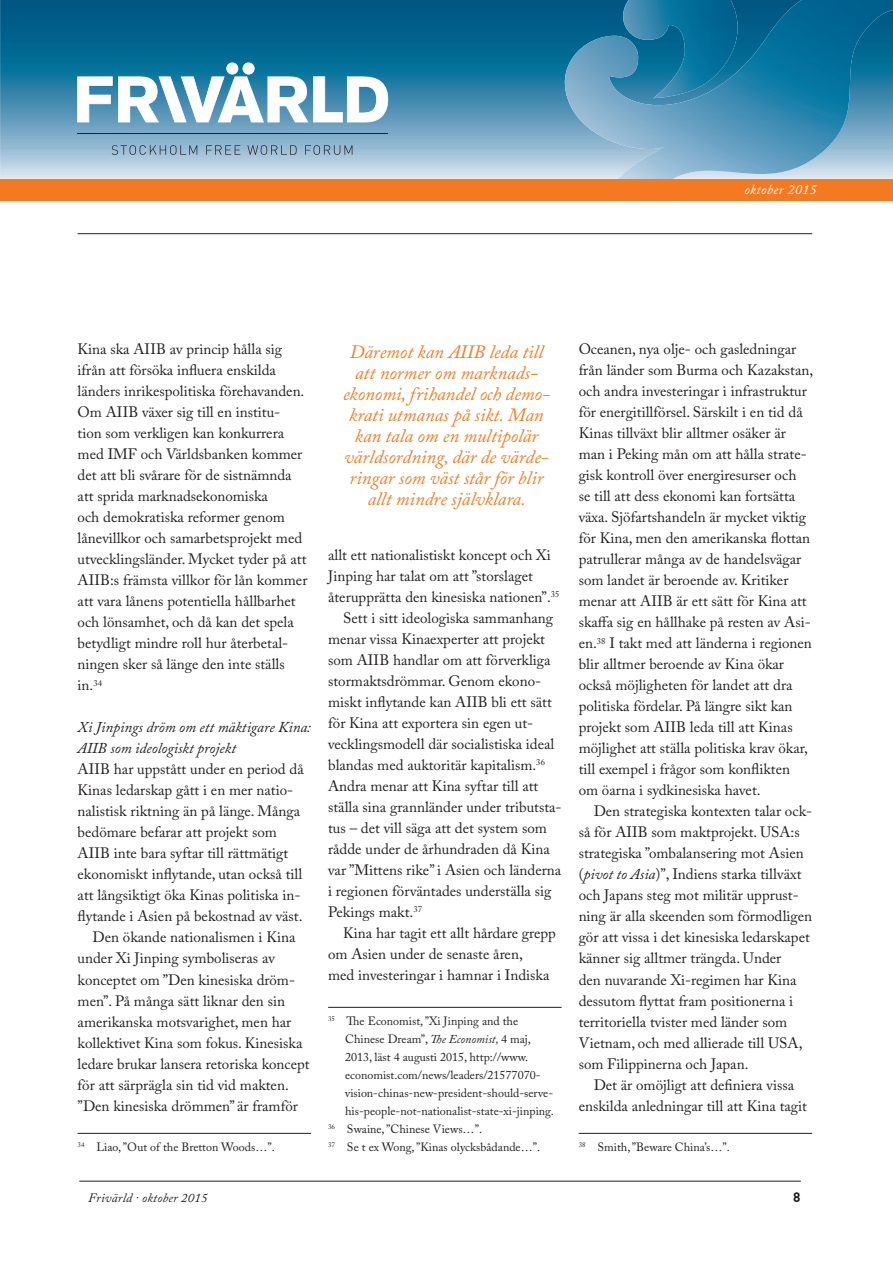
<style>
.page{position:relative;width:893px;height:1263px;background:#fff}
.page>*{position:absolute;margin:0;border:0;box-sizing:border-box;transform-origin:0 0}
.CITAT_orange{font:italic 18.75px/21px "Adobe Caslon Pro";color:#f47b21;text-align:center}
.bröd_indrag{font:15px/21px "Adobe Caslon Pro";color:#231f20}
.bröd{font:15px/21px "Adobe Caslon Pro";color:#231f20}
.bröd-2{font:italic 15px/21px "Adobe Caslon Pro";color:#231f20}
.t1{font:italic 13.5px "Adobe Caslon Pro";letter-spacing:.04em;color:#fff}
.t2{font:700 13.5px "DIN";color:#231f20}
.t3{font:italic 12.75px "Adobe Caslon Pro";letter-spacing:.02em;color:#231f20}
.Fotnot{font:12px/18px "Adobe Caslon Pro";color:#231f20}
.s1{font-style:italic}
</style>
<div class="page">
<hr style="left:78px;top:233px;width:734px;height:1px;background:#231f20">
<hr style="left:79px;top:1181px;width:722px;height:1px;background:#231f20">
<svg style="left:0;top:0;width:552px;height:179px;background:#458bad"></svg>
<img style="left:552px;top:0;width:341px;height:179px">
<img style="left:616px;top:0;width:132px;height:98px">
<div style="left:0;top:179px;width:893px;height:22px;background:#f47921"></div>
<svg style="left:77px;top:62px;width:311px;height:60px"></svg>
<svg style="left:112px;top:145px;width:85px;height:10px"></svg>
<svg style="left:206px;top:145px;width:34px;height:10px"></svg>
<svg style="left:247px;top:145px;width:50px;height:10px"></svg>
<svg style="left:305px;top:145px;width:47px;height:10px"></svg>
<hr style="left:77px;top:133px;width:311px;height:1px;background:#231f20">
<hr style="left:78px;top:1133px;width:233px;height:1px;background:#231f20">
<hr style="left:328px;top:1007px;width:234px;height:1px;background:#231f20">
<hr style="left:579px;top:1133px;width:233px;height:1px;background:#231f20">
<p class="t1" style="left:744px;top:181px;width:74px">oktober 2015</p>
<p class="bröd_indrag" style="left:78px;top:339px;width:231px">Kina ska AIIB av princip hålla sig ifrån att försöka influera enskilda länders inrikespolitiska förehavanden.<br>Om AIIB växer sig till en institu&shy;tion som verkligen kan konkurrera med IMF och Världsbanken kommer det att bli svårare för de sistnämnda att sprida marknadsekonomiska<br>och demokratiska reformer genom lånevillkor och samarbetsprojekt med utvecklingsländer. Mycket tyder på att AIIB:s främsta villkor för lån kommer att vara lånens potentiella hållbarhet och lönsamhet, och då kan det spela betydligt mindre roll hur återbetal&shy;ningen sker så länge den inte ställs in.<sup>34</sup></p>
<p class="bröd-2" style="left:78px;top:717px;width:235px">Xi Jinpings dröm om ett mäktigare Kina:<br>AIIB som ideologiskt projekt</p>
<p class="bröd" style="left:78px;top:759px;width:228px">AIIB har uppstått under en period då Kinas ledarskap gått i en mer natio&shy;nalistisk riktning än på länge. Många bedömare befarar att projekt som AIIB inte bara syftar till rättmätigt ekonomiskt inflytande, utan också till att långsiktigt öka Kinas politiska in&shy;flytande i Asien på bekostnad av väst.</p>
<p class="bröd_indrag" style="left:78px;top:927px;width:233px;text-indent:15px">Den ökande nationalismen i Kina under Xi Jinping symboliseras av konceptet om ”Den kinesiska dröm&shy;men”. På många sätt liknar den sin amerikanska motsvarighet, men har kollektivet Kina som fokus. Kinesiska ledare brukar lansera retoriska koncept för att särprägla sin tid vid makten. ”Den kinesiska drömmen” är framför</p>
<p class="Fotnot" style="left:78px;top:1138px;width:199px"><sup>34</sup> Liao, ”Out of the Bretton Woods…”.</p>
<p class="t3" style="left:88px;top:1190px;width:121px">Frivärld · oktober 2015</p>
<p class="CITAT_orange" style="left:343px;top:341px;width:208px">Däremot kan AIIB leda till att normer om marknads&shy;ekonomi, frihandel och demo&shy;krati utmanas på sikt. Man kan tala om en multipolär världsordning, där de värde&shy;ringar som väst står för blir allt mindre självklara.</p>
<p class="bröd_indrag" style="left:328px;top:544px;width:233px">allt ett nationalistiskt koncept och Xi<br>Jinping har talat om att ”storslaget återupprätta den kinesiska nationen”.<sup>35</sup></p>
<p class="bröd_indrag" style="left:328px;top:607px;width:235px;text-indent:15px">Sett i sitt ideologiska sammanhang menar vissa Kinaexperter att projekt som AIIB handlar om att förverkliga stormaktsdrömmar. Genom ekono&shy;miskt inflytande kan AIIB bli ett sätt för Kina att exportera sin egen ut&shy;vecklingsmodell där socialistiska ideal blandas med auktoritär kapitalism.<sup>36<br></sup>Andra menar att Kina syftar till att ställa sina grannländer under tributsta&shy;tus – det vill säga att det system som rådde under de århundraden då Kina var ”Mittens rike” i Asien och länderna i regionen förväntades underställa sig Pekings makt.<sup>37</sup></p>
<p class="bröd_indrag" style="left:328px;top:922px;width:229px;text-indent:15px">Kina har tagit ett allt hårdare grepp om Asien under de senaste åren,<br>med investeringar i hamnar i Indiska</p>
<p class="Fotnot" style="left:345px;top:1012px;width:210px;text-indent:-17px"><sup>35</sup> The Economist, ”Xi Jinping and the Chinese Dream”, <span class="s1">The Economist,</span> 4 maj, 2013, läst 4 augusti 2015, http://www. economist.com/news/leaders/21577070- vision-chinas-new-president-should-serve&shy;his-people-not-nationalist-state-xi-jinping.</p>
<p class="Fotnot" style="left:328px;top:1120px;width:155px"><sup>36</sup> Swaine, ”Chinese Views…”.</p>
<p class="Fotnot" style="left:328px;top:1138px;width:213px"><sup>37</sup> Se t ex Wong, ”Kinas olycksbådande…”.</p>
<p class="bröd_indrag" style="left:579px;top:339px;width:236px">Oceanen, nya olje- och gasledningar från länder som Burma och Kazakstan, och andra investeringar i infrastruktur för energitillförsel. Särskilt i en tid då Kinas tillväxt blir alltmer osäker är man i Peking mån om att hålla strate&shy;gisk kontroll över energiresurser och<br>se till att dess ekonomi kan fortsätta växa. Sjöfartshandeln är mycket viktig för Kina, men den amerikanska flottan patrullerar många av de handelsvägar som landet är beroende av. Kritiker menar att AIIB är ett sätt för Kina att skaffa sig en hållhake på resten av Asi&shy;en.<sup>38</sup> I takt med att länderna i regionen blir alltmer beroende av Kina ökar också möjligheten för landet att dra politiska fördelar. På längre sikt kan projekt som AIIB leda till att Kinas möjlighet att ställa politiska krav ökar, till exempel i frågor som konflikten om öarna i sydkinesiska havet.</p>
<p class="bröd_indrag" style="left:579px;top:801px;width:235px;text-indent:15px">Den strategiska kontexten talar ock&shy;så för AIIB som maktprojekt. USA:s strategiska ”ombalansering mot Asien (<span class="s1">pivot to Asia</span>)”, Indiens starka tillväxt och Japans steg mot militär upprust&shy;ning är alla skeenden som förmodligen gör att vissa i det kinesiska ledarskapet känner sig alltmer trängda. Under<br>den nuvarande Xi-regimen har Kina dessutom flyttat fram positionerna i territoriella tvister med länder som Vietnam, och med allierade till USA, som Filippinerna och Japan.</p>
<p class="bröd_indrag" style="left:579px;top:1074px;width:230px;text-align:center">Det är omöjligt att definiera vissa enskilda anledningar till att Kina tagit</p>
<p class="Fotnot" style="left:579px;top:1138px;width:153px"><sup>38</sup> Smith, ”Beware China’s…”.</p>
<p class="t2" style="left:793px;top:1188px;width:9px">8</p>
</div>
